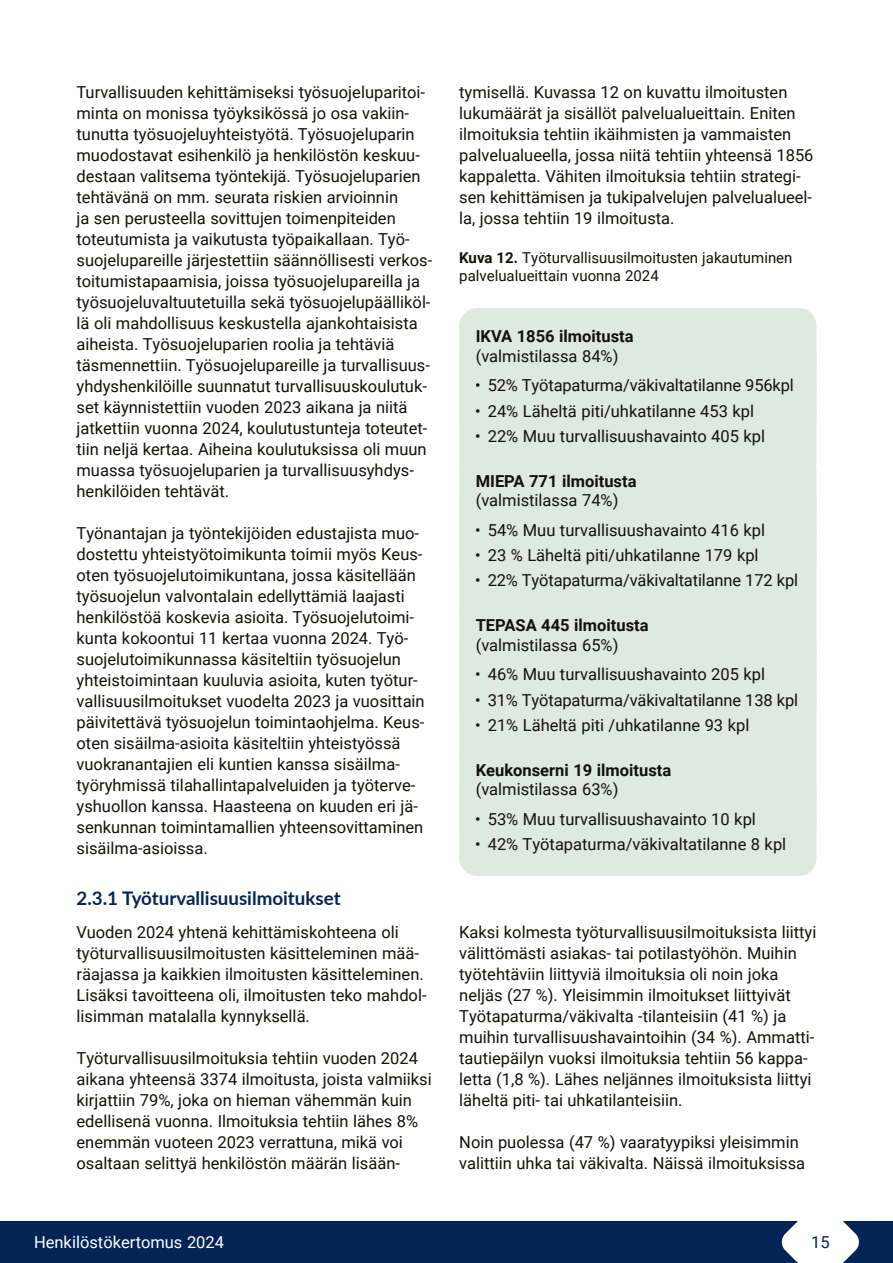
<style>
.page{position:relative;width:893px;height:1263px;background:#fff}
.page>*{position:absolute;margin:0;border:0;box-sizing:border-box;transform-origin:0 0}
.Otsikko_1_1_1_H4{font:700 18.75px "Lato";color:#032556}
.Leipäteksti{font:16.5px/21px "Roboto";color:#12120d}
.Kehittämiskohde-otsikko{font:700 16.5px/19.5px "Roboto";color:#12120d}
.t1{font:16.5px "Roboto";color:#fff}
.t2{font:16.5px "Roboto";color:#032556}
.Kuvateksti{font:15px/18px "Roboto";color:#12120d}
.s1{font-weight:700}
.s2{font-weight:400}
</style>
<div class="page">
<div style="left:0;top:1221px;width:893px;height:42px;background:#032556"></div>
<svg style="left:781px;top:1221px;width:78px;height:42px"></svg>
<div style="left:459px;top:308px;width:357px;height:80px;background:#dee9e0;border-radius:18px"></div>
<div style="left:459px;top:336px;width:357px;height:77px;background:#dee9e0;border-radius:18px"></div>
<div style="left:459px;top:361px;width:357px;height:77px;background:#dee9e0;border-radius:18px"></div>
<div style="left:459px;top:386px;width:357px;height:94px;background:#dee9e0;border-radius:18px"></div>
<div style="left:459px;top:453px;width:357px;height:79px;background:#dee9e0;border-radius:18px"></div>
<div style="left:459px;top:480px;width:357px;height:77px;background:#dee9e0;border-radius:18px"></div>
<div style="left:459px;top:506px;width:357px;height:77px;background:#dee9e0;border-radius:18px"></div>
<div style="left:459px;top:531px;width:357px;height:98px;background:#dee9e0;border-radius:18px"></div>
<div style="left:459px;top:597px;width:357px;height:80px;background:#dee9e0;border-radius:18px"></div>
<div style="left:459px;top:625px;width:357px;height:77px;background:#dee9e0;border-radius:18px"></div>
<div style="left:459px;top:650px;width:357px;height:77px;background:#dee9e0;border-radius:18px"></div>
<div style="left:459px;top:675px;width:357px;height:99px;background:#dee9e0;border-radius:18px"></div>
<div style="left:459px;top:742px;width:357px;height:79px;background:#dee9e0;border-radius:18px"></div>
<div style="left:459px;top:769px;width:357px;height:77px;background:#dee9e0;border-radius:18px"></div>
<div style="left:459px;top:795px;width:357px;height:81px;background:#dee9e0;border-radius:18px"></div>
<p class="Leipäteksti" style="left:77px;top:81px;width:357px">Turvallisuuden kehittämiseksi työsuojeluparitoi&shy;minta on monissa työyksikössä jo osa vakiin&shy;tunutta työsuojeluyhteistyötä. Työsuojeluparin muodostavat esihenkilö ja henkilöstön keskuu&shy;destaan valitsema työntekijä. Työsuojeluparien tehtävänä on mm. seurata riskien arvioinnin<br>ja sen perusteella sovittujen toimenpiteiden toteutumista ja vaikutusta työpaikallaan. Työ&shy;suojelupareille järjestettiin säännöllisesti verkos&shy;toitumistapaamisia, joissa työsuojelupareilla ja työsuojeluvaltuutetuilla sekä työsuojelupäälliköl&shy;lä oli mahdollisuus keskustella ajankohtaisista aiheista. Työsuojeluparien roolia ja tehtäviä täsmennettiin. Työsuojelupareille ja turvallisuus&shy;yhdyshenkilöille suunnatut turvallisuuskoulutuk&shy;set käynnistettiin vuoden 2023 aikana ja niitä jatkettiin vuonna 2024, koulutustunteja toteutet&shy;tiin neljä kertaa. Aiheina koulutuksissa oli muun muassa työsuojeluparien ja turvallisuusyhdys&shy;henkilöiden tehtävät.</p>
<p class="Leipäteksti" style="left:77px;top:522px;width:350px">Työnantajan ja työntekijöiden edustajista muo&shy;dostettu yhteistyötoimikunta toimii myös Keus&shy;oten työsuojelutoimikuntana, jossa käsitellään työsuojelun valvontalain edellyttämiä laajasti henkilöstöä koskevia asioita. Työsuojelutoimi&shy;kunta kokoontui 11 kertaa vuonna 2024. Työ&shy;suojelutoimikunnassa käsiteltiin työsuojelun yhteistoimintaan kuuluvia asioita, kuten työtur&shy;vallisuusilmoitukset vuodelta 2023 ja vuosittain päivitettävä työsuojelun toimintaohjelma. Keus&shy;oten sisäilma-asioita käsiteltiin yhteistyössä vuokranantajien eli kuntien kanssa sisäilma&shy;työryhmissä tilahallintapalveluiden ja työterve&shy;yshuollon kanssa. Haasteena on kuuden eri jä&shy;senkunnan toimintamallien yhteensovittaminen sisäilma-asioissa.</p>
<h4 class="Otsikko_1_1_1_H4" style="left:77px;top:884px;width:266px">2.3.1 Työturvallisuusilmoitukset</h4>
<p class="Leipäteksti" style="left:77px;top:921px;width:352px">Vuoden 2024 yhtenä kehittämiskohteena oli työturvallisuusilmoitusten käsitteleminen mää&shy;räajassa ja kaikkien ilmoitusten käsitteleminen.<br>Lisäksi tavoitteena oli, ilmoitusten teko mahdol&shy;lisimman matalalla kynnyksellä.</p>
<p class="Leipäteksti" style="left:77px;top:1047px;width:357px">Työturvallisuusilmoituksia tehtiin vuoden 2024 aikana yhteensä 3374 ilmoitusta, joista valmiiksi kirjattiin 79%, joka on hieman vähemmän kuin edellisenä vuonna. Ilmoituksia tehtiin lähes 8% enemmän vuoteen 2023 verrattuna, mikä voi osaltaan selittyä henkilöstön määrän lisään-</p>
<p class="Leipäteksti" style="left:459px;top:81px;width:356px">tymisellä. Kuvassa 12 on kuvattu ilmoitusten lukumäärät ja sisällöt palvelualueittain. Eniten ilmoituksia tehtiin ikäihmisten ja vammaisten palvelualueella, jossa niitä tehtiin yhteensä 1856 kappaletta. Vähiten ilmoituksia tehtiin strategi&shy;sen kehittämisen ja tukipalvelujen palvelualueel&shy;la, jossa tehtiin 19 ilmoitusta.</p>
<p class="Kuvateksti" style="left:459px;top:248px;width:335px"><span class="s1">Kuva 12.</span> Työturvallisuusilmoitusten jakautuminen palvelualueittain vuonna 2024</p>
<p class="Kehittämiskohde-otsikko" style="left:476px;top:326px;width:159px">IKVA 1856 ilmoitusta <span class="s2">(valmistilassa 84%)</span></p>
<p class="Leipäteksti" style="left:475px;top:374px;width:320px">• 52% Työtapaturma/väkivaltatilanne 956kpl</p>
<p class="Leipäteksti" style="left:475px;top:400px;width:281px">• 24% Läheltä piti/uhkatilanne 453 kpl</p>
<p class="Leipäteksti" style="left:475px;top:425px;width:292px">• 22% Muu turvallisuushavainto 405 kpl</p>
<p class="Kehittämiskohde-otsikko" style="left:476px;top:471px;width:162px">MIEPA 771 ilmoitusta <span class="s2">(valmistilassa 74%)</span></p>
<p class="Leipäteksti" style="left:475px;top:519px;width:292px">• 54% Muu turvallisuushavainto 416 kpl</p>
<p class="Leipäteksti" style="left:475px;top:544px;width:285px">• 23 % Läheltä piti/uhkatilanne 179 kpl</p>
<p class="Leipäteksti" style="left:475px;top:569px;width:325px">• 22% Työtapaturma/väkivaltatilanne 172 kpl</p>
<p class="Kehittämiskohde-otsikko" style="left:476px;top:615px;width:174px">TEPASA 445 ilmoitusta <span class="s2">(valmistilassa 65%)</span></p>
<p class="Leipäteksti" style="left:475px;top:663px;width:292px">• 46% Muu turvallisuushavainto 205 kpl</p>
<p class="Leipäteksti" style="left:475px;top:689px;width:325px">• 31% Työtapaturma/väkivaltatilanne 138 kpl</p>
<p class="Leipäteksti" style="left:475px;top:714px;width:276px">• 21% Läheltä piti /uhkatilanne 93 kpl</p>
<p class="Kehittämiskohde-otsikko" style="left:476px;top:760px;width:197px">Keukonserni 19 ilmoitusta <span class="s2">(valmistilassa 63%)</span></p>
<p class="Leipäteksti" style="left:475px;top:808px;width:282px">• 53% Muu turvallisuushavainto 10 kpl</p>
<p class="Leipäteksti" style="left:475px;top:833px;width:313px">• 42% Työtapaturma/väkivaltatilanne 8 kpl</p>
<p class="Leipäteksti" style="left:459px;top:921px;width:359px">Kaksi kolmesta työturvallisuusilmoituksista liittyi välittömästi asiakas- tai potilastyöhön. Muihin työtehtäviin liittyviä ilmoituksia oli noin joka neljäs (27 %). Yleisimmin ilmoitukset liittyivät Työtapaturma/väkivalta -tilanteisiin (41 %) ja muihin turvallisuushavaintoihin (34 %). Ammatti&shy;tautiepäilyn vuoksi ilmoituksia tehtiin 56 kappa&shy;letta (1,8 %). Lähes neljännes ilmoituksista liittyi läheltä piti- tai uhkatilanteisiin.</p>
<p class="Leipäteksti" style="left:459px;top:1131px;width:347px">Noin puolessa (47 %) vaaratyypiksi yleisimmin valittiin uhka tai väkivalta. Näissä ilmoituksissa</p>
<p class="t1" style="left:34px;top:1231px;width:192px">Henkilöstökertomus 2024</p>
<p class="t2" style="left:811px;top:1231px;width:20px">15</p>
</div>
